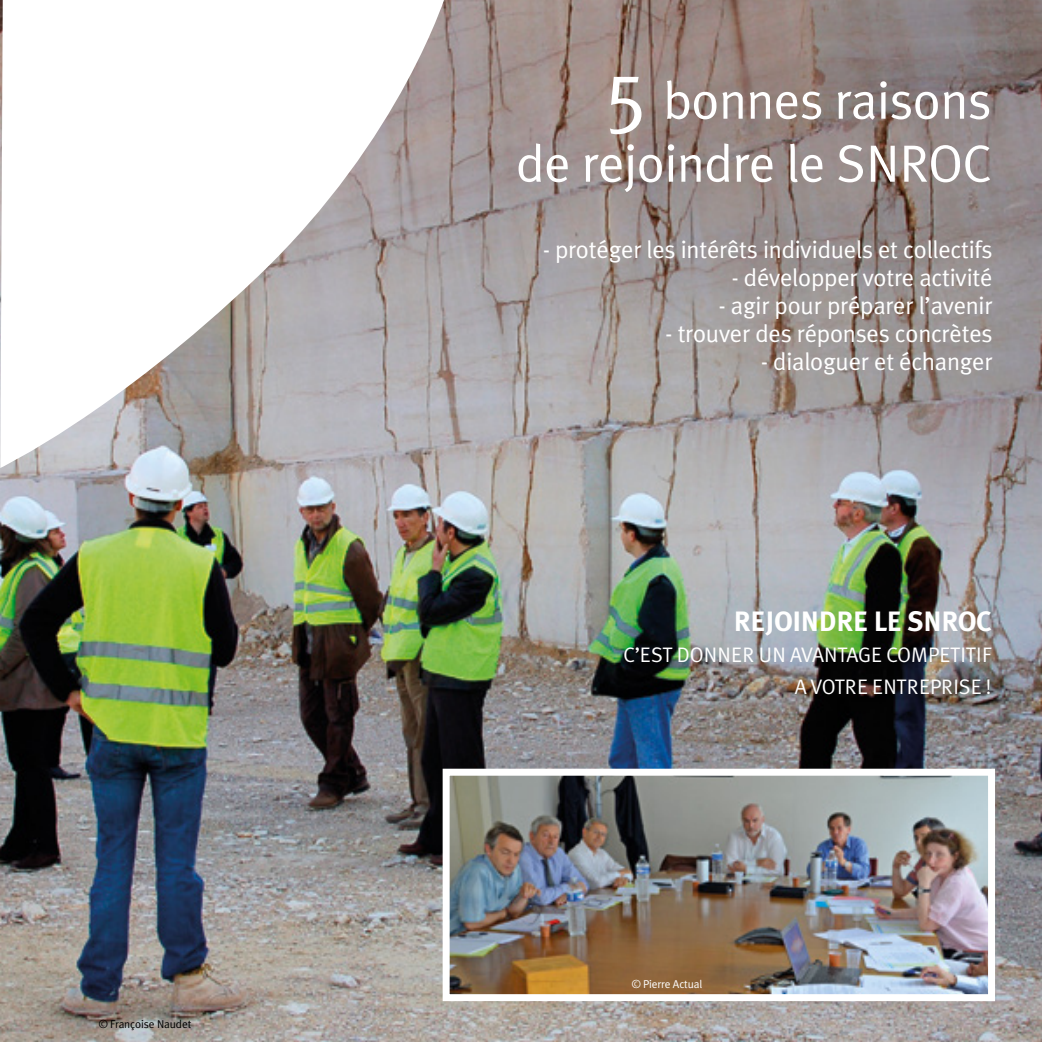
<style>
.page{position:relative;width:1042px;height:1042px;background:#fff}
.page>*{position:absolute;margin:0;border:0;box-sizing:border-box;transform-origin:0 0}
.t1{font:52.5px/63px "Meta Plus Normal";letter-spacing:-.01em;color:#fff;text-align:right}
.t2{font:700 28px "Meta Plus";letter-spacing:-.01em;color:#fff}
.t3{font:24.5px "Meta Plus Normal";letter-spacing:-.01em;color:#fff}
.t4{font:21px/31.5px "Meta Plus Normal";color:#fff;text-align:right}
.t5{font:11.38px "Meta Plus Normal";letter-spacing:-.01em;color:#000}
.t6{font:11.38px "Meta Plus Normal";letter-spacing:-.01em;color:#fff}
.s1{font-size:84px}
</style>
<div class="page">
<img style="left:0;top:0;width:1042px;height:1042px">
<svg style="left:0;top:0;width:447px;height:468px"></svg>
<img style="left:451px;top:777px;width:536px;height:216px">
<div style="left:443px;top:769px;width:552px;height:232px;border:7px solid #fff"></div>
<p class="t5" style="left:99px;top:1018px;width:94px">© Françoise Naudet</p>
<h1 class="t1" style="left:516px;top:68px;width:477px"><span class="s1">5</span> bonnes raisons<br>de rejoindre le SNROC</h1>
<p class="t3" style="left:543px;top:235px;width:451px">- protéger les intérêts individuels et collectifs</p>
<p class="t3" style="left:731px;top:263px;width:263px">- développer votre activité</p>
<p class="t3" style="left:718px;top:291px;width:276px">- agir pour préparer l’avenir</p>
<p class="t3" style="left:665px;top:319px;width:329px">- trouver des réponses concrètes</p>
<p class="t3" style="left:761px;top:347px;width:233px">- dialoguer et échanger</p>
<p class="t2" style="left:734px;top:604px;width:259px">REJOINDRE LE SNROC</p>
<p class="t4" style="left:623px;top:639px;width:370px">C’EST DONNER UN AVANTAGE COMPETITIF<br>A VOTRE ENTREPRISE !</p>
<p class="t6" style="left:632px;top:977px;width:72px">© Pierre Actual</p>
</div>
